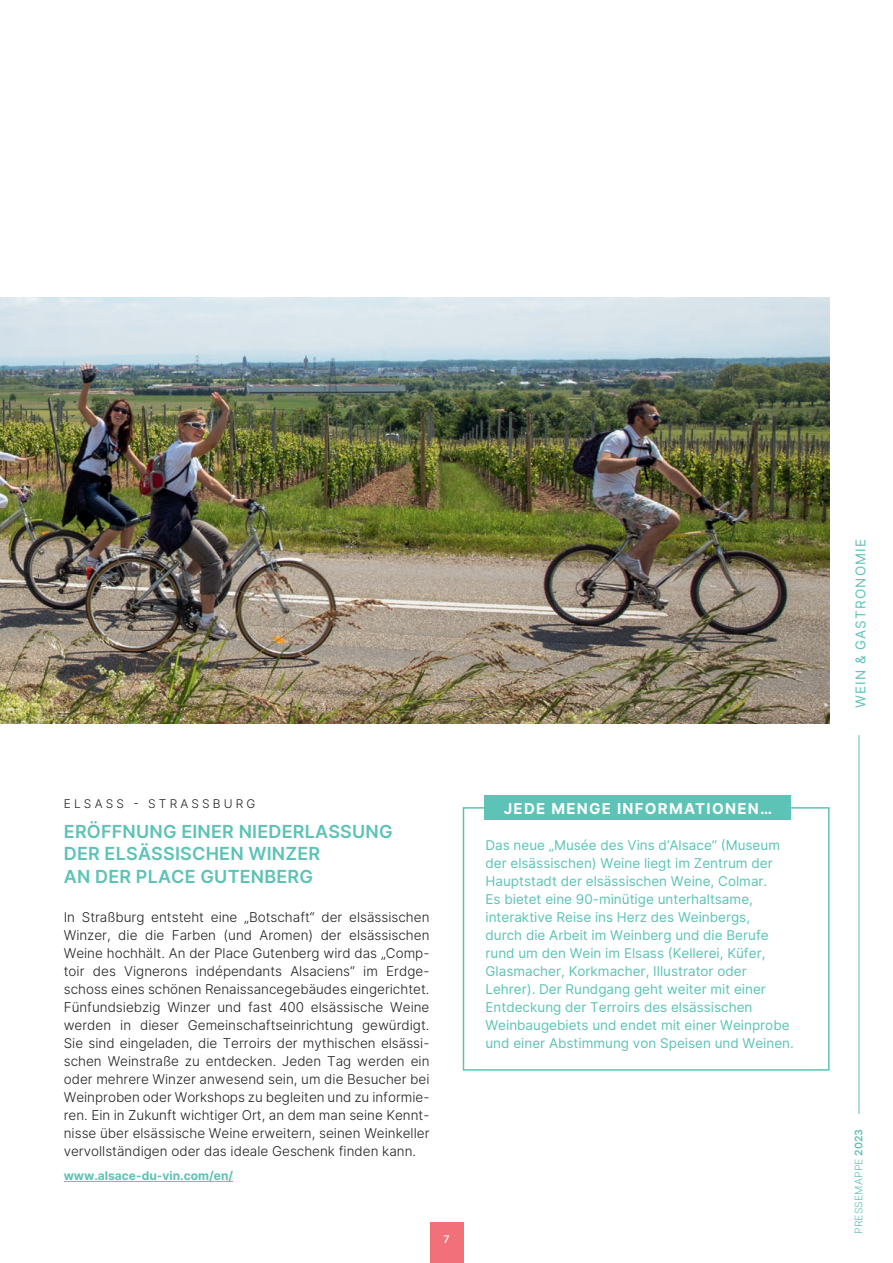
<style>
.page{position:relative;width:893px;height:1263px;background:#fff}
.page>*{position:absolute;margin:0;border:0;box-sizing:border-box;transform-origin:0 0}
.t1{font:600 18px/22.5px "Inter";letter-spacing:.01em;color:#5cc3b6}
.t2{font:700 15px "Inter";letter-spacing:.085em;color:#fff}
.t3{font:300 13.5px/18px "Inter";color:#231f20;text-align:justify}
.t4{font:13.5px/18px "Inter";color:#5cc3b6}
.t5{font:13.5px "Inter";letter-spacing:.085em;color:#5cc3b6}
.t6{font:700 12px "Inter";color:#5cc3b6}
.t7{font:300 12px "Inter";letter-spacing:.26em;color:#231f20}
.t8{font:300 10.5px "Inter";letter-spacing:.01em;color:#5cc3b6}
.t9{font:500 10.5px "Inter";color:#fff}
.s1{font-weight:600}
</style>
<div class="page">
<div style="left:429px;top:1222px;width:34px;height:41px;background:#f17079"></div>
<hr style="left:859px;top:631px;width:1px;height:483px;background:#5cc3b6">
<img style="left:0;top:298px;width:829px;height:426px">
<hr style="left:64px;top:1181px;width:169px;height:1px;background:#5cc3b6">
<div style="left:463px;top:807px;width:367px;height:264px;border:2px solid #5cc3b6"></div>
<div style="left:485px;top:796px;width:306px;height:24px;background:#5cc3b6"></div>
<div style="left:852px;top:513px;width:13px;height:221px;background:#fff"></div>
<p class="t7" style="left:64px;top:795px;width:193px">ELSASS - STRASSBURG</p>
<h1 class="t1" style="left:64px;top:819px;width:330px">ERÖFFNUNG EINER NIEDERLASSUNG<br>DER ELSÄSSISCHEN WINZER<br>AN DER PLACE GUTENBERG</h1>
<p class="t3" style="left:64px;top:908px;width:367px">In Straßburg entsteht eine „Botschaft“ der elsässischen Winzer, die die Farben (und Aromen) der elsässischen Weine hochhält. An der Place Gutenberg wird das „Comp&shy;toir des Vignerons indépendants Alsaciens“ im Erdge&shy;schoss eines schönen Renaissancegebäudes eingerichtet.<br>Fünfundsiebzig Winzer und fast 400 elsässische Weine werden in dieser Gemeinschaftseinrichtung gewürdigt.<br>Sie sind eingeladen, die Terroirs der mythischen elsässi&shy;schen Weinstraße zu entdecken. Jeden Tag werden ein oder mehrere Winzer anwesend sein, um die Besucher bei Weinproben oder Workshops zu begleiten und zu informie&shy;ren. Ein in Zukunft wichtiger Ort, an dem man seine Kennt&shy;nisse über elsässische Weine erweitern, seinen Weinkeller vervollständigen oder das ideale Geschenk finden kann.</p>
<p class="t6" style="left:64px;top:1166px;width:171px">www.alsace-du-vin.com/en/</p>
<p class="t9" style="left:443px;top:1231px;width:8px">7</p>
<p class="t2" style="left:504px;top:797px;width:270px">JEDE MENGE INFORMATIONEN…</p>
<p class="t4" style="left:485px;top:836px;width:310px">Das neue „Musée des Vins d’Alsace“ (Museum der elsässischen) Weine liegt im Zentrum der Hauptstadt der elsässischen Weine, Colmar.<br>Es bietet eine 90-minütige unterhaltsame, interaktive Reise ins Herz des Weinbergs,<br>durch die Arbeit im Weinberg und die Berufe rund um den Wein im Elsass (Kellerei, Küfer, Glasmacher, Korkmacher, Illustrator oder Lehrer). Der Rundgang geht weiter mit einer Entdeckung der Terroirs des elsässischen Weinbaugebiets und endet mit einer Weinprobe und einer Abstimmung von Speisen und Weinen.</p>
<p class="t5" style="left:851px;top:708px;width:171px;rotate:-90deg">WEIN &amp; GASTRONOMIE</p>
<p class="t8" style="left:851px;top:1234px;width:107px;rotate:-90deg">PRESSEMAPPE <span class="s1">2023</span></p>
</div>
